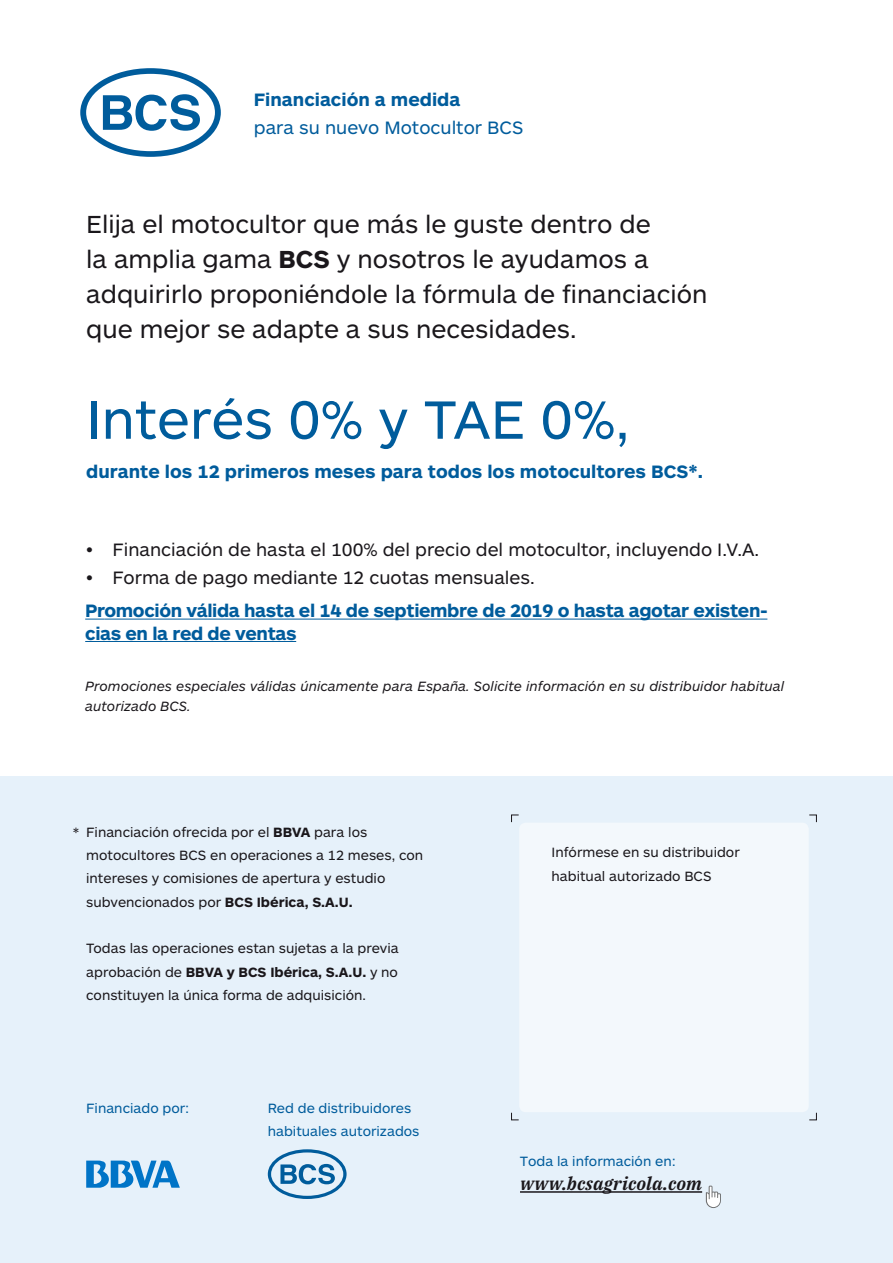
<style>
.page{position:relative;width:893px;height:1263px;background:#fff}
.page>*{position:absolute;margin:0;border:0;box-sizing:border-box;transform-origin:0 0}
.t1{font:55.95px "ARS Maquette Pro";color:#005c9c}
.t2{font:25.65px/35px "ARS Maquette Pro";color:#1a171b}
.t3{font:18.6px "ARS Maquette Pro";color:#1a171b}
.t4{font:700 18.6px/22.4px "ARS Maquette Pro";letter-spacing:-.02em;color:#005c9c}
.t5{font:700 18.6px "ARS Maquette Pro";color:#005c9c}
.t6{font:18.6px "ARS Maquette Pro";color:#005c9c}
.t7{font:italic 600 18px "IBM Plex Serif";letter-spacing:.01em;color:#1a171b}
.t8{font:15.15px "ARS Maquette Pro";color:#1a171b}
.t9{font:13.95px/23.2px "ARS Maquette Pro";color:#1a171b}
.t10{font:italic 13.95px/19.8px "ARS Maquette Pro";color:#1a171b}
.t11{font:13.95px/23.2px "ARS Maquette Pro";color:#005c9c}
.s1{font-weight:700}
</style>
<div class="page">
<div style="left:0;top:777px;width:893px;height:486px;background:#e6f1fa"></div>
<svg style="left:80px;top:68px;width:141px;height:89px"></svg>
<svg style="left:268px;top:1149px;width:79px;height:50px"></svg>
<div style="left:519px;top:823px;width:290px;height:289px;background:#f3f8fc;border-radius:7px"></div>
<svg style="left:86px;top:1160px;width:94px;height:28px"></svg>
<svg style="left:511px;top:814px;width:8px;height:9px"></svg>
<svg style="left:809px;top:814px;width:8px;height:9px"></svg>
<svg style="left:511px;top:1112px;width:8px;height:8px"></svg>
<svg style="left:809px;top:1112px;width:8px;height:8px"></svg>
<hr style="left:520px;top:1191px;width:182px;height:2px;background:#1a171b">
<svg style="left:706px;top:1185px;width:15px;height:23px"></svg>
<svg style="left:85px;top:619px;width:20px;height:1px"></svg>
<hr style="left:105px;top:619px;width:655px;height:1px;background:#005c9c">
<hr style="left:85px;top:641px;width:211px;height:1px;background:#005c9c">
<h3 class="t5" style="left:254px;top:87px;width:208px">Financiación a medida</h3>
<h3 class="t6" style="left:254px;top:116px;width:271px">para su nuevo Motocultor BCS</h3>
<h2 class="t2" style="left:86px;top:205px;width:623px">Elija el motocultor que más le guste dentro de<br>la amplia gama <span class="s1">BCS</span> y nosotros le ayudamos a adquirirlo proponiéndole la fórmula de financiación que mejor se adapte a sus necesidades.</h2>
<h1 class="t1" style="left:86px;top:383px;width:545px">Interés 0% y TAE 0%,</h1>
<h3 class="t5" style="left:86px;top:459px;width:618px">durante los 12 primeros meses para todos los motocultores BCS*.</h3>
<h3 class="t3" style="left:86px;top:538px;width:674px">• Financiación de hasta el 100% del precio del motocultor, incluyendo I.V.A.</h3>
<h3 class="t3" style="left:86px;top:566px;width:450px">• Forma de pago mediante 12 cuotas mensuales.</h3>
<h3 class="t4" style="left:85px;top:599px;width:684px">Promoción válida hasta el 14 de septiembre de 2019 o hasta agotar existen&shy;cias en la red de ventas</h3>
<p class="t10" style="left:85px;top:675px;width:701px">Promociones especiales válidas únicamente para España. Solicite información en su distribuidor habitual autorizado BCS.</p>
<p class="t8" style="left:73px;top:822px;width:8px">*</p>
<p class="t9" style="left:86px;top:819px;width:338px">Financiación ofrecida por el <span class="s1">BBVA</span> para los motocultores BCS en operaciones a 12 meses, con intereses y comisiones de apertura y estudio subvencionados por <span class="s1">BCS Ibérica, S.A.U.</span></p>
<p class="t9" style="left:86px;top:936px;width:314px;text-align:justify">Todas las operaciones estan sujetas a la previa aprobación de <span class="s1">BBVA y BCS Ibérica, S.A.U.</span> y no constituyen la única forma de adquisición.</p>
<p class="t11" style="left:86px;top:1095px;width:105px">Financiado por:</p>
<p class="t11" style="left:268px;top:1095px;width:153px">Red de distribuidores habituales autorizados</p>
<p class="t9" style="left:552px;top:840px;width:190px">Infórmese en su distribuidor habitual autorizado BCS</p>
<p class="t11" style="left:520px;top:1148px;width:158px">Toda la información en:</p>
<p class="t7" style="left:520px;top:1170px;width:183px">www.bcsagricola.com</p>
</div>
